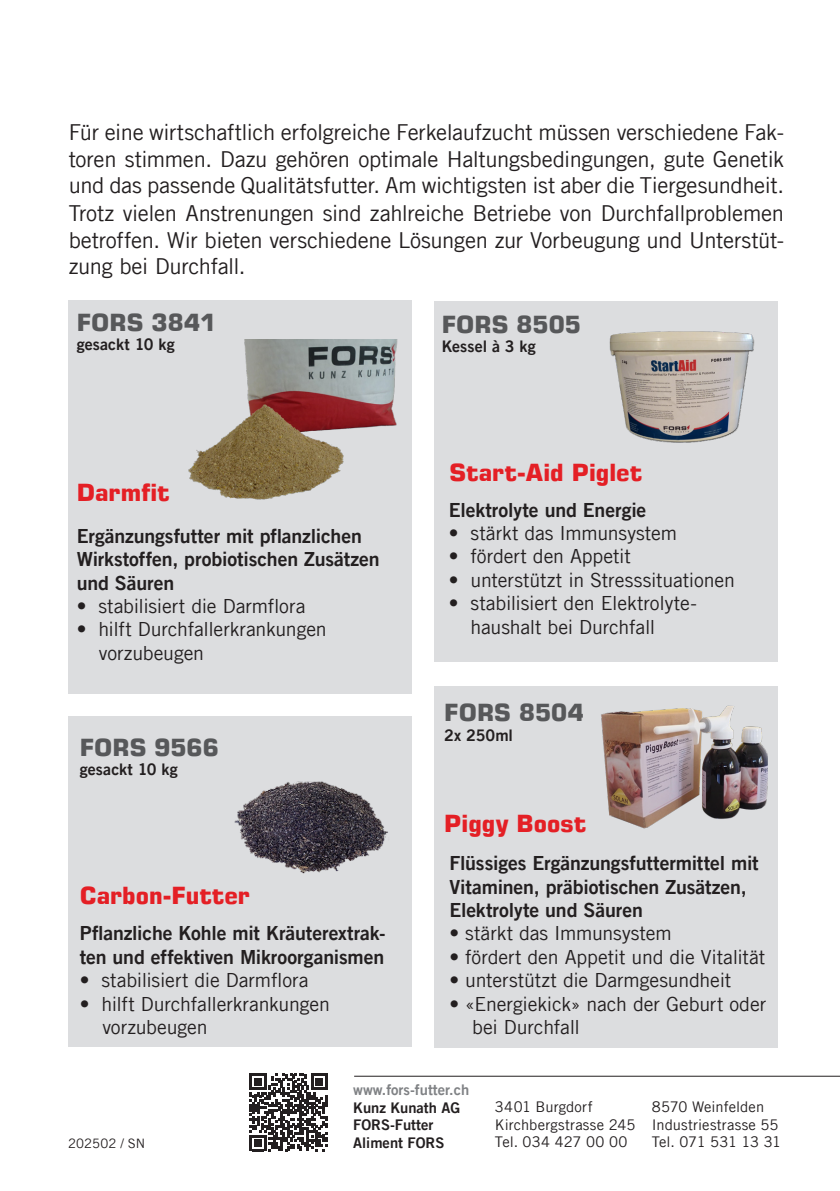
<style>
.page{position:relative;width:840px;height:1191px;background:#fff}
.page>*{position:absolute;margin:0;border:0;box-sizing:border-box;transform-origin:0 0}
.Titel_Grau{font:700 24px "Eurostile LT";letter-spacing:.005em;color:#e41f25}
.Titel_Grau-2{font:700 24px "Eurostile LT";color:#57585a}
.Titel_Grau-3{font:22px/26.4px "Trade Gothic LT Com";letter-spacing:-.015em;color:#231f20;text-align:justify}
.Kastentext_Ohne_Raster{font:19.6px/23.4px "Trade Gothic LT Com";letter-spacing:-.01em;color:#231f20}
.Kastentext_Ohne_Raster-2{font:19.6px/23.4px "Trade Gothic LT Com Bd 2";letter-spacing:-.005em;color:#231f20}
.t1{font:16px "Trade Gothic LT Com Bd 2";letter-spacing:.005em;color:#231f20}
.t2{font:14.8px/17.4px "Trade Gothic LT Com";letter-spacing:.005em;color:#231f20}
.t3{font:14.8px/17.4px "Trade Gothic LT Com Bd 2";color:#231f20}
.Lauftext{font:13px "Trade Gothic LT Com";letter-spacing:.01em;color:#231f20}
.s1{color:#808285}
</style>
<div class="page">
<hr style="left:354px;top:1075px;width:485px;height:1px;background:#231f20">
<svg style="left:250px;top:1073px;width:77px;height:78px"></svg>
<div style="left:69px;top:301px;width:343px;height:393px;background:#dcdddf"></div>
<div style="left:434px;top:301px;width:343px;height:360px;background:#dcdddf"></div>
<img style="left:609px;top:331px;width:146px;height:112px">
<img style="left:188px;top:340px;width:210px;height:160px">
<div style="left:434px;top:686px;width:343px;height:361px;background:#dcdddf"></div>
<img style="left:601px;top:705px;width:166px;height:124px">
<div style="left:69px;top:716px;width:343px;height:331px;background:#dcdddf"></div>
<img style="left:234px;top:781px;width:154px;height:93px">
<p class="Titel_Grau-3" style="left:69px;top:119px;width:716px">Für eine wirtschaftlich erfolgreiche Ferkelaufzucht müssen verschiedene Fak&shy;toren stimmen. Dazu gehören optimale Haltungsbedingungen, gute Genetik und das passende Qualitätsfutter. Am wichtigsten ist aber die Tiergesundheit.</p>
<p class="Titel_Grau-3" style="left:69px;top:200px;width:716px">Trotz vielen Anstrenungen sind zahlreiche Betriebe von Durchfallproblemen betroffen. Wir bieten verschiedene Lösungen zur Vorbeugung und Unterstüt&shy;zung bei Durchfall.</p>
<p class="Titel_Grau-2" style="left:77px;top:307px;width:140px">FORS 3841</p>
<p class="t1" style="left:77px;top:334px;width:100px">gesackt 10 kg</p>
<p class="Titel_Grau-2" style="left:441px;top:309px;width:140px">FORS 8505</p>
<p class="t1" style="left:441px;top:336px;width:96px">Kessel à 3 kg</p>
<p class="Titel_Grau" style="left:77px;top:477px;width:94px">Darmfit</p>
<p class="Kastentext_Ohne_Raster-2" style="left:77px;top:524px;width:304px">Ergänzungsfutter mit pflanzlichen<br>Wirkstoffen, probiotischen Zusätzen und Säuren</p>
<p class="Kastentext_Ohne_Raster" style="left:77px;top:594px;width:230px">• stabilisiert die Darmflora</p>
<p class="Kastentext_Ohne_Raster" style="left:99px;top:617px;width:229px;text-indent:-22px">• hilft Durchfallerkrankungen vorzubeugen</p>
<p class="Titel_Grau-2" style="left:80px;top:732px;width:140px">FORS 9566</p>
<p class="t1" style="left:80px;top:759px;width:100px">gesackt 10 kg</p>
<p class="Titel_Grau" style="left:80px;top:880px;width:171px">Carbon-Futter</p>
<p class="Kastentext_Ohne_Raster-2" style="left:80px;top:921px;width:307px">Pflanzliche Kohle mit Kräuterextrak&shy;ten und effektiven Mikroorganismen</p>
<p class="Kastentext_Ohne_Raster" style="left:80px;top:968px;width:230px">• stabilisiert die Darmflora</p>
<p class="Kastentext_Ohne_Raster" style="left:102px;top:991px;width:229px;text-indent:-23px">• hilft Durchfallerkrankungen vorzubeugen</p>
<p class="Titel_Grau" style="left:449px;top:457px;width:194px">Start-Aid Piglet</p>
<p class="Kastentext_Ohne_Raster-2" style="left:448px;top:497px;width:199px">Elektrolyte und Energie</p>
<p class="Kastentext_Ohne_Raster" style="left:448px;top:521px;width:229px">• stärkt das Immunsystem</p>
<p class="Kastentext_Ohne_Raster" style="left:448px;top:544px;width:183px">• fördert den Appetit</p>
<p class="Kastentext_Ohne_Raster" style="left:448px;top:568px;width:287px">• unterstützt in Stresssituationen</p>
<p class="Kastentext_Ohne_Raster" style="left:470px;top:591px;width:228px;text-indent:-22px">• stabilisiert den Elektrolyte&shy;haushalt bei Durchfall</p>
<p class="Titel_Grau-2" style="left:444px;top:698px;width:141px">FORS 8504</p>
<p class="t1" style="left:444px;top:725px;width:70px">2x 250ml</p>
<p class="Titel_Grau" style="left:444px;top:809px;width:143px">Piggy Boost</p>
<p class="Kastentext_Ohne_Raster-2" style="left:449px;top:851px;width:310px">Flüssiges Ergänzungsfuttermittel mit<br>Vitaminen, präbiotischen Zusätzen,<br>Elektrolyte und Säuren</p>
<p class="Kastentext_Ohne_Raster" style="left:449px;top:921px;width:224px">• stärkt das Immunsystem</p>
<p class="Kastentext_Ohne_Raster" style="left:449px;top:945px;width:317px">• fördert den Appetit und die Vitalität</p>
<p class="Kastentext_Ohne_Raster" style="left:449px;top:968px;width:283px">• unterstützt die Darmgesundheit</p>
<p class="Kastentext_Ohne_Raster" style="left:449px;top:991px;width:318px">• «Energiekick» nach der Geburt oder</p>
<p class="Kastentext_Ohne_Raster" style="left:472px;top:1015px;width:109px">bei Durchfall</p>
<p class="Lauftext" style="left:68px;top:1135px;width:79px">202502 / SN</p>
<p class="t3" style="left:353px;top:1081px;width:118px"><span class="s1">www.fors-futter.ch<br></span>Kunz Kunath AG<br>FORS-Futter<br>Aliment FORS</p>
<p class="t2" style="left:494px;top:1098px;width:142px">3401 Burgdorf<br>Kirchbergstrasse 245<br>Tel. 034 427 00 00</p>
<p class="t2" style="left:651px;top:1098px;width:131px">8570 Weinfelden<br>Industriestrasse 55<br>Tel. 071 531 13 31</p>
</div>
